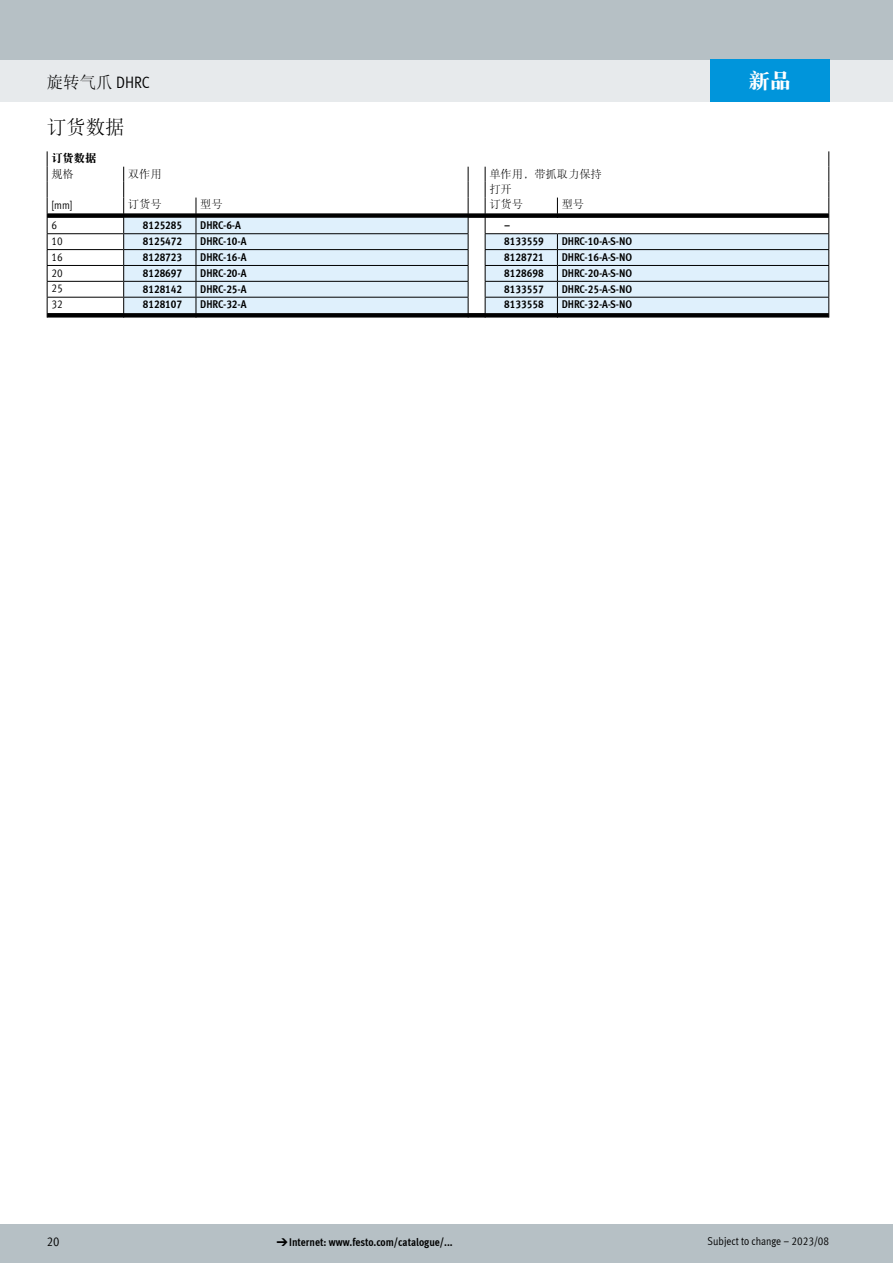
<style>
.page{position:relative;width:893px;height:1263px;background:#fff}
.page>*{position:absolute;margin:0;border:0;box-sizing:border-box;transform-origin:0 0}
.t1{font:21px "DF Song GB W9";color:#fff}
.t2{font:19.5px "DF Song GB W3";color:#000}
.t3{font:16.5px "DF Song GB W3";color:#000}
.t4{font:12.75px "Meta Cond LF";color:#000}
.t5{font:700 11.25px "Meta Cond LF";color:#000}
.t6{font:11.25px "Meta Cond LF";color:#000}
.t7{font:11.25px/15.1px "DF Song GB W3";color:#000}
.t8{font:11.25px "DF Song GB W9";color:#000}
.s1{font-family:"Meta Cond LF"}
.s2{font-family:"Meto Pict 182";font-weight:400}
</style>
<div class="page">
<div style="left:0;top:1225px;width:893px;height:38px;background:#b6c0c5"></div>
<div style="left:0;top:60px;width:893px;height:42px;background:#e7eaec"></div>
<div style="left:0;top:0;width:893px;height:60px;background:#b6c0c5"></div>
<svg style="left:48px;top:213px;width:780px;height:105px"></svg>
<svg style="left:124px;top:218px;width:704px;height:95px;background:#dfeef9"></svg>
<hr style="left:47px;top:233px;width:77px;height:1px;background:#000">
<hr style="left:124px;top:233px;width:72px;height:1px;background:#000">
<hr style="left:196px;top:233px;width:272px;height:1px;background:#000">
<hr style="left:485px;top:233px;width:72px;height:1px;background:#000">
<hr style="left:557px;top:233px;width:272px;height:1px;background:#000">
<hr style="left:47px;top:249px;width:77px;height:1px;background:#000">
<hr style="left:124px;top:249px;width:72px;height:1px;background:#000">
<hr style="left:196px;top:249px;width:272px;height:1px;background:#000">
<hr style="left:485px;top:249px;width:72px;height:1px;background:#000">
<hr style="left:557px;top:249px;width:272px;height:1px;background:#000">
<svg style="left:47px;top:151px;width:1px;height:167px"></svg>
<svg style="left:123px;top:167px;width:1px;height:151px"></svg>
<svg style="left:468px;top:167px;width:1px;height:151px"></svg>
<svg style="left:485px;top:167px;width:1px;height:151px"></svg>
<svg style="left:196px;top:198px;width:1px;height:120px"></svg>
<svg style="left:557px;top:198px;width:1px;height:20px"></svg>
<svg style="left:557px;top:234px;width:1px;height:84px"></svg>
<svg style="left:828px;top:151px;width:1px;height:167px"></svg>
<hr style="left:47px;top:265px;width:77px;height:1px;background:#000">
<hr style="left:47px;top:281px;width:77px;height:1px;background:#000">
<hr style="left:47px;top:297px;width:77px;height:1px;background:#000">
<hr style="left:124px;top:265px;width:72px;height:1px;background:#000">
<hr style="left:124px;top:281px;width:72px;height:1px;background:#000">
<hr style="left:124px;top:297px;width:72px;height:1px;background:#000">
<hr style="left:196px;top:265px;width:272px;height:1px;background:#000">
<hr style="left:557px;top:265px;width:272px;height:1px;background:#000">
<hr style="left:196px;top:281px;width:272px;height:1px;background:#000">
<hr style="left:557px;top:281px;width:272px;height:1px;background:#000">
<hr style="left:196px;top:297px;width:272px;height:1px;background:#000">
<hr style="left:557px;top:297px;width:272px;height:1px;background:#000">
<hr style="left:485px;top:265px;width:72px;height:1px;background:#000">
<hr style="left:485px;top:281px;width:72px;height:1px;background:#000">
<hr style="left:485px;top:297px;width:72px;height:1px;background:#000">
<div style="left:710px;top:60px;width:119px;height:42px;background:#0095db"></div>
<h3 class="t3" style="left:47px;top:73px;width:104px">旋转气爪 <span class="s1">DHRC</span></h3>
<h2 class="t2" style="left:47px;top:117px;width:79px">订货数据</h2>
<p class="t8" style="left:51px;top:152px;width:46px">订货数据</p>
<p class="t7" style="left:51px;top:166px;width:24px">规格</p>
<p class="t7" style="left:128px;top:166px;width:35px">双作用</p>
<p class="t7" style="left:489px;top:166px;width:114px">单作用，带抓取力保持打开</p>
<p class="t6" style="left:51px;top:198px;width:23px">[mm]</p>
<p class="t7" style="left:128px;top:197px;width:35px">订货号</p>
<p class="t7" style="left:200px;top:197px;width:24px">型号</p>
<p class="t7" style="left:489px;top:197px;width:35px">订货号</p>
<p class="t7" style="left:562px;top:197px;width:24px">型号</p>
<p class="t6" style="left:51px;top:218px;width:7px">6</p>
<p class="t5" style="left:143px;top:218px;width:41px">8125285</p>
<p class="t5" style="left:200px;top:218px;width:42px">DHRC-6-A</p>
<p class="t5" style="left:504px;top:218px;width:8px">–</p>
<p class="t6" style="left:51px;top:234px;width:13px">10</p>
<p class="t5" style="left:143px;top:234px;width:41px">8125472</p>
<p class="t5" style="left:200px;top:234px;width:48px">DHRC-10-A</p>
<p class="t5" style="left:504px;top:234px;width:41px">8133559</p>
<p class="t5" style="left:562px;top:234px;width:72px">DHRC-10-A-S-NO</p>
<p class="t6" style="left:51px;top:250px;width:13px">16</p>
<p class="t5" style="left:143px;top:250px;width:41px">8128723</p>
<p class="t5" style="left:200px;top:250px;width:48px">DHRC-16-A</p>
<p class="t5" style="left:504px;top:250px;width:41px">8128721</p>
<p class="t5" style="left:562px;top:250px;width:72px">DHRC-16-A-S-NO</p>
<p class="t6" style="left:51px;top:266px;width:13px">20</p>
<p class="t5" style="left:143px;top:266px;width:41px">8128697</p>
<p class="t5" style="left:200px;top:266px;width:48px">DHRC-20-A</p>
<p class="t5" style="left:504px;top:266px;width:41px">8128698</p>
<p class="t5" style="left:562px;top:266px;width:72px">DHRC-20-A-S-NO</p>
<p class="t6" style="left:51px;top:282px;width:13px">25</p>
<p class="t5" style="left:143px;top:281px;width:41px">8128142</p>
<p class="t5" style="left:200px;top:281px;width:48px">DHRC-25-A</p>
<p class="t5" style="left:504px;top:281px;width:41px">8133557</p>
<p class="t5" style="left:562px;top:281px;width:72px">DHRC-25-A-S-NO</p>
<p class="t6" style="left:51px;top:297px;width:13px">32</p>
<p class="t5" style="left:143px;top:297px;width:41px">8128107</p>
<p class="t5" style="left:200px;top:297px;width:48px">DHRC-32-A</p>
<p class="t5" style="left:504px;top:297px;width:41px">8133558</p>
<p class="t5" style="left:562px;top:297px;width:72px">DHRC-32-A-S-NO</p>
<h1 class="t1" style="left:749px;top:69px;width:43px">新品</h1>
<p class="t4" style="left:47px;top:1234px;width:14px">20</p>
<p class="t5" style="left:276px;top:1235px;width:178px"><span class="s2">d</span>Internet: www.festo.com/catalogue/...</p>
<p class="t6" style="left:708px;top:1234px;width:123px">Subject to change – 2023/08</p>
</div>
